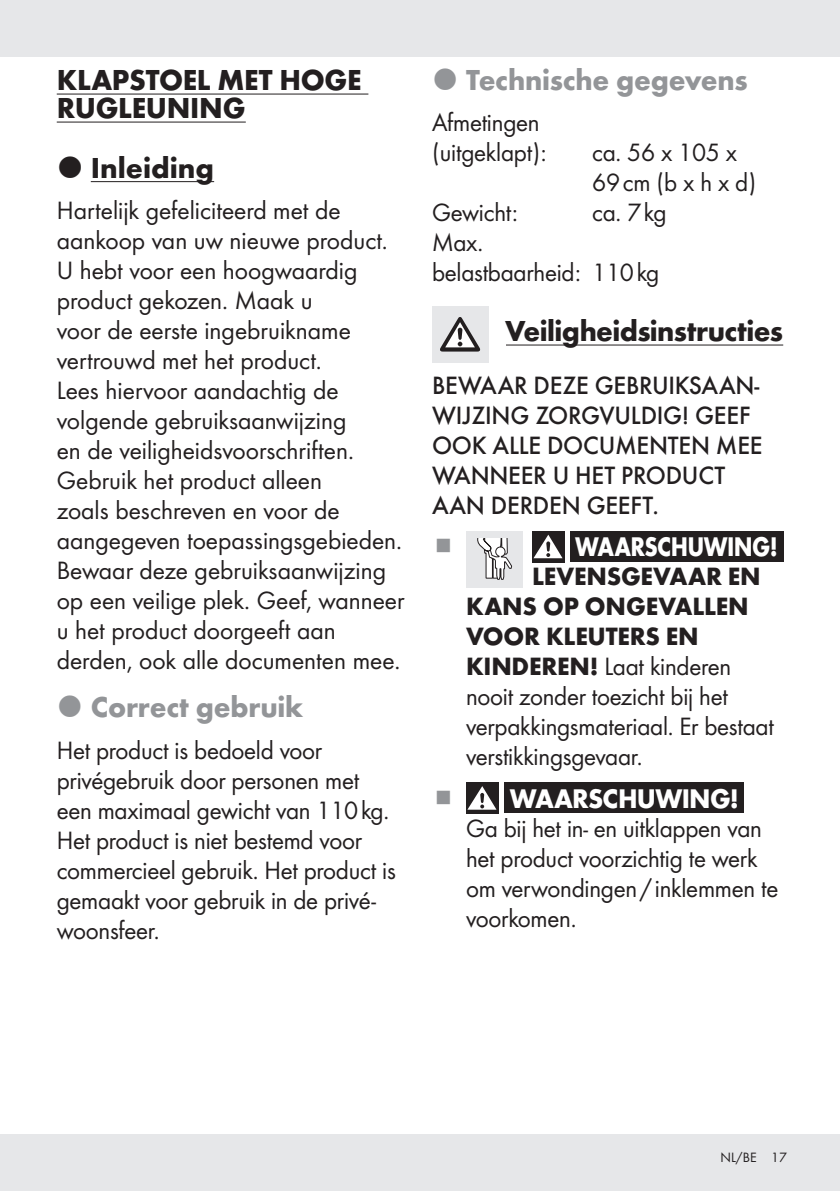
<style>
.page{position:relative;width:840px;height:1191px;background:#fff}
.page>*{position:absolute;margin:0;border:0;box-sizing:border-box;transform-origin:0 0}
.t1{font:700 30px/28px "Futura";letter-spacing:-.01em;color:#231f20}
.t2{font:700 30px "Futura";letter-spacing:-.01em;color:#939598}
.t3{font:700 28px "Futura";letter-spacing:-.03em;color:#fff;scale:.84 1}
.t4{font:700 28px "Futura";letter-spacing:-.03em;color:#fff;scale:.95 1}
.t5{font:26px/30px "Futura Boo";letter-spacing:-.01em;color:#231f20}
.t6{font:500 26px/30px "Futura";letter-spacing:-.01em;color:#231f20}
.t7{font:700 26px/30px "Futura";letter-spacing:-.01em;color:#231f20}
.t8{font:14px "Futura Boo";color:#231f20}
.s1{font-family:"Futura";font-weight:700}
</style>
<div class="page">
<div style="left:0;top:1134px;width:839px;height:57px;background:#e6e7e9"></div>
<div style="left:0;top:0;width:839px;height:57px;background:#e6e7e9"></div>
<hr style="left:57px;top:94px;width:311px;height:1px;background:#231f20">
<hr style="left:57px;top:122px;width:189px;height:1px;background:#231f20">
<hr style="left:91px;top:181px;width:123px;height:1px;background:#231f20">
<hr style="left:505px;top:344px;width:277px;height:1px;background:#231f20">
<div style="left:432px;top:306px;width:56px;height:56px;background:#e6e7e9"></div>
<svg style="left:440px;top:317px;width:40px;height:34px"></svg>
<div style="left:466px;top:531px;width:56px;height:57px;background:#e6e7e9"></div>
<svg style="left:477px;top:539px;width:35px;height:41px"></svg>
<div style="left:532px;top:531px;width:32px;height:31px;background:linear-gradient(to right,#231f20,#242021)"></div>
<svg style="left:533px;top:534px;width:29px;height:24px"></svg>
<div style="left:569px;top:531px;width:213px;height:30px;background:#231f20"></div>
<div style="left:466px;top:782px;width:32px;height:31px;background:#231f20"></div>
<svg style="left:468px;top:786px;width:28px;height:23px"></svg>
<div style="left:504px;top:782px;width:240px;height:31px;background:#231f20"></div>
<p class="t1" style="left:57px;top:64px;width:306px">KLAPSTOEL MET HOGE<br>RUGLEUNING</p>
<p class="t1" style="left:91px;top:151px;width:125px">Inleiding</p>
<p class="t5" style="left:57px;top:194px;width:349px">Hartelijk gefeliciteerd met de aankoop van uw nieuwe product.<br>U hebt voor een hoogwaardig product gekozen. Maak u<br>voor de eerste ingebruikname vertrouwd met het product.<br>Lees hiervoor aandachtig de volgende gebruiksaanwijzing<br>en de veiligheidsvoorschriften.<br>Gebruik het product alleen<br>zoals beschreven en voor de aangegeven toepassingsgebieden.<br>Bewaar deze gebruiksaanwijzing op een veilige plek. Geef, wanneer u het product doorgeeft aan derden, ook alle documenten mee.</p>
<p class="t2" style="left:91px;top:685px;width:214px">Correct gebruik</p>
<p class="t5" style="left:57px;top:733px;width:340px">Het product is bedoeld voor privégebruik door personen met een maximaal gewicht van 110kg.<br>Het product is niet bestemd voor commercieel gebruik. Het product is gemaakt voor gebruik in de privé&shy;woonsfeer.</p>
<p class="t2" style="left:466px;top:58px;width:283px">Technische gegevens</p>
<p class="t5" style="left:432px;top:106px;width:116px">Afmetingen (uitgeklapt):</p>
<p class="t5" style="left:592px;top:136px;width:165px">ca. 56 x 105 x<br>69cm (b x h x d)</p>
<p class="t5" style="left:432px;top:196px;width:87px">Gewicht:</p>
<p class="t5" style="left:592px;top:196px;width:76px">ca. 7kg</p>
<p class="t5" style="left:432px;top:226px;width:229px">Max.<br>belastbaarheid: 110kg</p>
<p class="t1" style="left:505px;top:315px;width:279px">Veiligheidsinstructies</p>
<p class="t6" style="left:432px;top:368px;width:332px">BEWAAR DEZE GEBRUIKSAAN-<br>WIJZING ZORGVULDIG! GEEF<br>OOK ALLE DOCUMENTEN MEE<br>WANNEER U HET PRODUCT<br>AAN DERDEN GEEFT.</p>
<p class="t3" style="left:575px;top:526px;width:242px">WAARSCHUWING!</p>
<p class="t7" style="left:466px;top:559px;width:296px;text-indent:66px">LEVENSGEVAAR EN<br>KANS OP ONGEVALLEN<br>VOOR KLEUTERS EN</p>
<p class="t5" style="left:466px;top:650px;width:309px"><span class="s1">KINDEREN!</span> Laat kinderen nooit zonder toezicht bij het verpakkingsmateriaal. Er bestaat verstikkingsgevaar.</p>
<p class="t4" style="left:509px;top:778px;width:242px">WAARSCHUWING!</p>
<p class="t5" style="left:466px;top:811px;width:313px">Ga bij het in- en uitklappen van het product voorzichtig te werk om verwondingen/inklemmen te voorkomen.</p>
<p class="t8" style="left:720px;top:1147px;width:68px">NL/BE 17</p>
</div>
